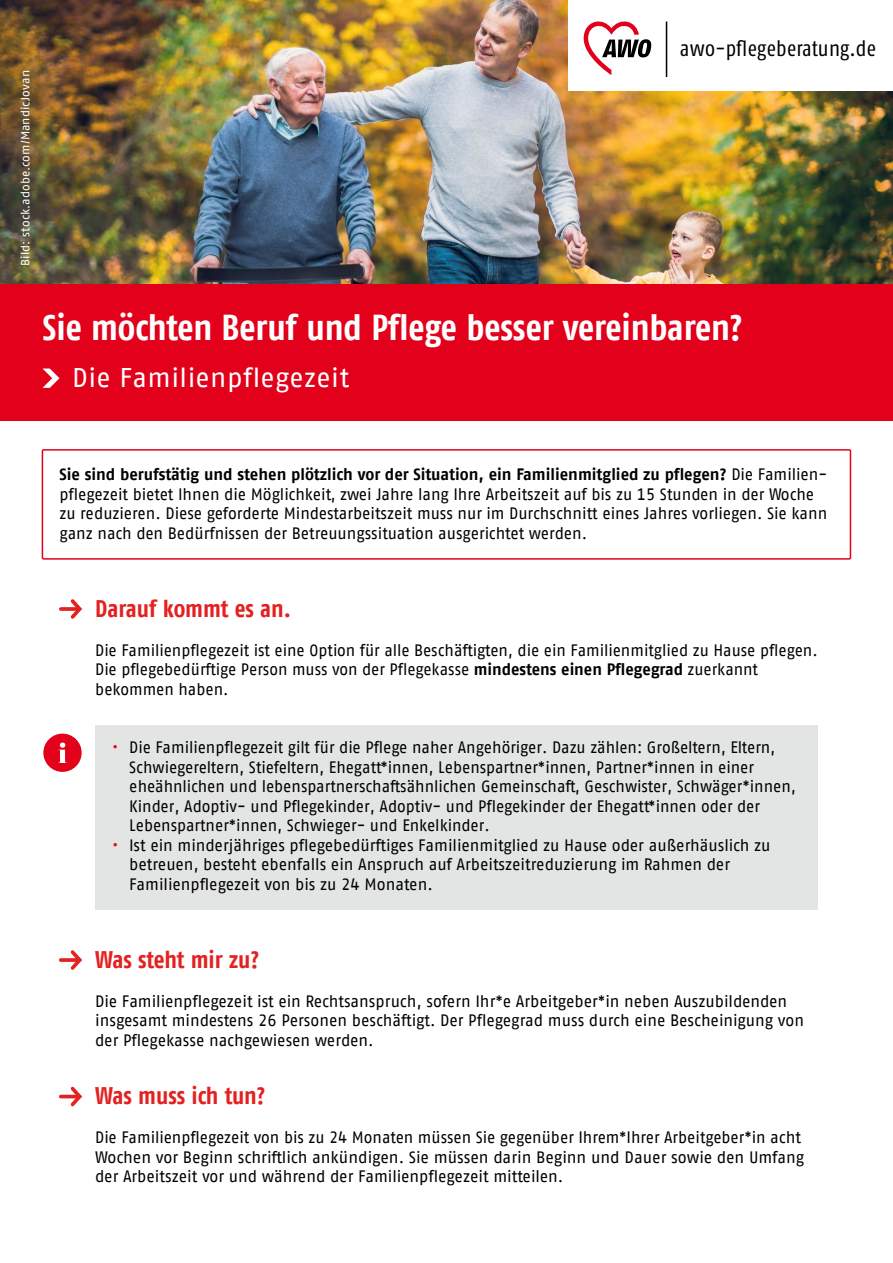
<style>
.page{position:relative;width:893px;height:1263px;background:#fff}
.page>*{position:absolute;margin:0;border:0;box-sizing:border-box;transform-origin:0 0}
.Titel_24_28{font:700 36px "AWO Fago Cond";color:#fff}
.Untertitel{font:27px "AWO Fago Office";letter-spacing:.02em;color:#fff}
.H2_16_22{font:700 24px "AWO Fago Cond";letter-spacing:-.005em;color:#e32120}
.t1{font:21.9px "Fago Co";letter-spacing:.015em;color:#000}
.P_copy_10_13{font:16.5px/19.5px "AWO Fago Office";color:#000;scale:.95 1}
.P_copy_10_13_Einganskasten{font:16.5px/19.5px "AWO Fago Office";color:#000;scale:.95 1}
.P_copy_10_13_Einganskasten-2{font:16.5px/19.5px "AWO Fago Office";color:#000;scale:.96 1}
.P_copy_10_13-2{font:16.5px/19.5px "AWO Fago Office";color:#000}
.P_copy_10_13_Einganskasten-3{font:16.5px/19.5px "AWO Fago Office";color:#000}
.t2{font:12px "AWO Fago Office";letter-spacing:.01em;color:#fff}
.s1{font-weight:700}
.s2{color:#e2001a}
</style>
<div class="page">
<img style="left:0;top:0;width:893px;height:285px">
<div style="left:0;top:285px;width:893px;height:136px;background:#e2001a"></div>
<div style="left:568px;top:0;width:325px;height:90px;background:#fff"></div>
<svg style="left:584px;top:21px;width:67px;height:54px"></svg>
<hr style="left:666px;top:21px;width:1px;height:56px;background:#000">
<div style="left:42px;top:449px;width:809px;height:111px;border:2px solid #e2001a"></div>
<div style="left:95px;top:724px;width:723px;height:127px;background:#e3e4e4"></div>
<div style="left:95px;top:822px;width:723px;height:88px;background:#e3e4e4"></div>
<svg style="left:59px;top:599px;width:23px;height:20px"></svg>
<div style="left:43px;top:734px;width:39px;height:38px;background:#e2001a;border-radius:50%"></div>
<svg style="left:58px;top:742px;width:9px;height:21px"></svg>
<svg style="left:59px;top:950px;width:23px;height:20px"></svg>
<svg style="left:59px;top:1086px;width:23px;height:20px"></svg>
<svg style="left:43px;top:368px;width:16px;height:20px"></svg>
<p class="t2" style="left:19px;top:266px;width:197px;rotate:-90deg">Bild: stock.adobe.com/MandicJovan</p>
<h3 class="t1" style="left:680px;top:36px;width:198px">awo-pflegeberatung.de</h3>
<h1 class="Titel_24_28" style="left:43px;top:307px;width:701px">Sie möchten Beruf und Pflege besser vereinbaren?</h1>
<p class="Untertitel" style="left:72px;top:363px;width:278px">Die Familienpflegezeit</p>
<p class="P_copy_10_13_Einganskasten-2" style="left:59px;top:464px;width:801px"><span class="s1">Sie sind berufstätig und stehen plötzlich vor der Situation, ein Familienmitglied zu pflegen?</span> Die Familien&shy;pflegezeit bietet Ihnen die Möglichkeit, zwei Jahre lang Ihre Arbeitszeit auf bis zu 15 Stunden in der Woche zu reduzieren. Diese geforderte Mindestarbeitszeit muss nur im Durchschnitt eines Jahres vorliegen. Sie kann ganz nach den Bedürfnissen der Betreuungssituation ausgerichtet werden.</p>
<h2 class="H2_16_22" style="left:95px;top:594px;width:197px">Darauf kommt es an.</h2>
<p class="P_copy_10_13" style="left:95px;top:640px;width:762px">Die Familienpflegezeit ist eine Option für alle Beschäftigten, die ein Familienmitglied zu Hause pflegen.<br>Die pflegebedürftige Person muss von der Pflegekasse <span class="s1">mindestens einen Pflegegrad</span> zuerkannt bekommen haben.</p>
<p class="P_copy_10_13_Einganskasten" style="left:129px;top:737px;width:703px;text-indent:-17px"><span class="s2">•</span> Die Familienpflegezeit gilt für die Pflege naher Angehöriger. Dazu zählen: Großeltern, Eltern, Schwiegereltern, Stiefeltern, Ehegatt*innen, Lebenspartner*innen, Partner*innen in einer eheähnlichen und lebenspartnerschaftsähnlichen Gemeinschaft, Geschwister, Schwäger*innen, Kinder, Adoptiv- und Pflegekinder, Adoptiv- und Pflegekinder der Ehegatt*innen oder der Lebenspartner*innen, Schwieger- und Enkelkinder.</p>
<p class="P_copy_10_13_Einganskasten-3" style="left:129px;top:835px;width:643px;text-indent:-17px"><span class="s2">•</span> Ist ein minderjähriges pflegebedürftiges Familienmitglied zu Hause oder außerhäuslich zu betreuen, besteht ebenfalls ein Anspruch auf Arbeitszeitreduzierung im Rahmen der<br>Familienpflegezeit von bis zu 24 Monaten.</p>
<h2 class="H2_16_22" style="left:95px;top:945px;width:165px">Was steht mir zu?</h2>
<p class="P_copy_10_13-2" style="left:95px;top:991px;width:710px">Die Familienpflegezeit ist ein Rechtsanspruch, sofern Ihr*e Arbeitgeber*in neben Auszubildenden insgesamt mindestens 26 Personen beschäftigt. Der Pflegegrad muss durch eine Bescheinigung von der Pflegekasse nachgewiesen werden.</p>
<h2 class="H2_16_22" style="left:95px;top:1082px;width:171px">Was muss ich tun?</h2>
<p class="P_copy_10_13" style="left:95px;top:1127px;width:748px">Die Familienpflegezeit von bis zu 24 Monaten müssen Sie gegenüber Ihrem*Ihrer Arbeitgeber*in acht<br>Wochen vor Beginn schriftlich ankündigen. Sie müssen darin Beginn und Dauer sowie den Umfang der Arbeitszeit vor und während der Familienpflegezeit mitteilen.</p>
</div>
